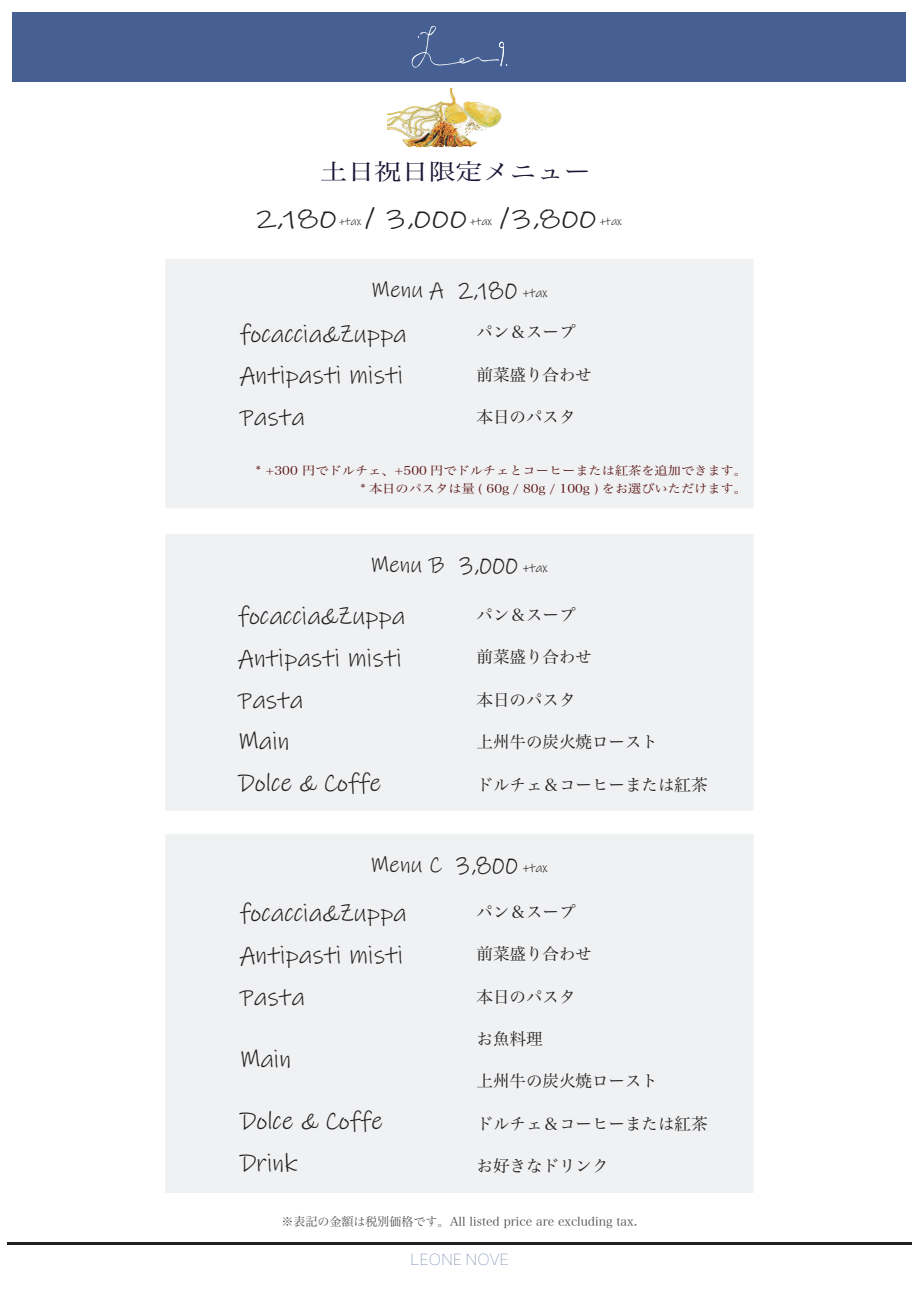
<style>
.page{position:relative;width:919px;height:1289px;background:#fff}
.page>*{position:absolute;margin:0;border:0;box-sizing:border-box;transform-origin:0 0}
.t1{font:25.5px/41.5px "Ink Free";color:#231f20}
.t2{font:25.05px "Ink Free";color:#231f20;scale:1.26 1}
.t3{font:23.1px "Ink Free";color:#231f20}
.t4{font:22.5px "Hira Min Pro W3";color:#171534;scale:1.2 1}
.t5{font:16.5px "Hira Min Pro W3";color:#231f20}
.t6{font:15px "Hiragino Sans W0";color:#466094}
.t7{font:12px/18.1px "Hira Min Pro W3";color:#581314;text-align:right;scale:1.1 1}
.t8{font:12px "Hira Min Pro W3";color:#555253}
.t9{font:11.7px "Ink Free";color:#231f20}
.s1{font-size:25.05px}
.s2{font-size:13.2px}
.s3{font-family:"Koz Go Pr 6 N"}
</style>
<div class="page">
<div style="left:163px;top:257px;width:593px;height:253px;background:#f0f1f2;border:2px solid #fff"></div>
<div style="left:13px;top:13px;width:893px;height:69px;background:#466094"></div>
<svg style="left:411px;top:26px;width:96px;height:42px"></svg>
<hr style="left:7px;top:1242px;width:904px;height:2px;background:#231f20">
<div style="left:163px;top:531px;width:593px;height:282px;background:#f0f1f2;border:2px solid #fff"></div>
<div style="left:163px;top:831px;width:593px;height:364px;background:#f0f1f2;border:2px solid #fff"></div>
<img style="left:387px;top:88px;width:115px;height:60px">
<p class="t4" style="left:320px;top:152px;width:227px">土日祝日限定メニュー</p>
<p class="t2" style="left:255px;top:203px;width:170px">2,180 / 3,000</p>
<p class="t9" style="left:339px;top:214px;width:24px">+tax</p>
<p class="t9" style="left:470px;top:214px;width:153px">+tax <span class="s1">/3,800</span> +tax</p>
<p class="t3" style="left:371px;top:276px;width:178px">Menu A 2,180 <span class="s2">+tax</span></p>
<p class="t1" style="left:240px;top:314px;width:168px">focaccia&amp;Zuppa<br>Antipasti misti<br>Pasta</p>
<p class="t5" style="left:476px;top:318px;width:100px">パン＆スープ</p>
<p class="t5" style="left:476px;top:360px;width:117px">前菜盛り合わせ</p>
<p class="t5" style="left:476px;top:403px;width:100px">本日のパスタ</p>
<p class="t7" style="left:256px;top:460px;width:448px">* +300 円でドルチェ、+500 円でドルチェとコーヒーまたは紅茶を追加できます。* 本日のパスタは量 ( 60g / 80g / 100g ) をお選びいただけます。</p>
<p class="t3" style="left:370px;top:551px;width:179px">Menu B 3,000 <span class="s2">+tax</span></p>
<p class="t1" style="left:238px;top:596px;width:168px">focaccia&amp;Zuppa<br>Antipasti misti<br>Pasta<br>Main<br>Dolce &amp; Coffe</p>
<p class="t5" style="left:476px;top:600px;width:100px">パン＆スープ</p>
<p class="t5" style="left:476px;top:643px;width:117px">前菜盛り合わせ</p>
<p class="t5" style="left:476px;top:685px;width:100px">本日のパスタ</p>
<p class="t5" style="left:476px;top:728px;width:183px">上州牛の炭火焼ロースト</p>
<p class="t5" style="left:476px;top:770px;width:232px">ドルチェ＆コーヒーまたは紅茶</p>
<p class="t3" style="left:370px;top:851px;width:178px">Menu C 3,800 <span class="s2">+tax</span></p>
<p class="t1" style="left:240px;top:893px;width:168px">focaccia&amp;Zuppa<br>Antipasti misti<br>Pasta</p>
<p class="t1" style="left:240px;top:1039px;width:53px">Main</p>
<p class="t1" style="left:240px;top:1101px;width:145px">Dolce &amp; Coffe<br>Drink</p>
<p class="t5" style="left:476px;top:897px;width:100px">パン＆スープ</p>
<p class="t5" style="left:476px;top:940px;width:117px">前菜盛り合わせ</p>
<p class="t5" style="left:476px;top:982px;width:100px">本日のパスタ</p>
<p class="t5" style="left:476px;top:1024px;width:67px">お魚料理</p>
<p class="t5" style="left:476px;top:1067px;width:183px">上州牛の炭火焼ロースト</p>
<p class="t5" style="left:476px;top:1109px;width:232px">ドルチェ＆コーヒーまたは紅茶</p>
<p class="t5" style="left:476px;top:1151px;width:133px">お好きなドリンク</p>
<p class="t8" style="left:281px;top:1210px;width:357px"><span class="s3">※</span>表記の金額は税別価格です。All listed price are excluding tax.</p>
<p class="t6" style="left:410px;top:1248px;width:100px">LEONE NOVE</p>
</div>
